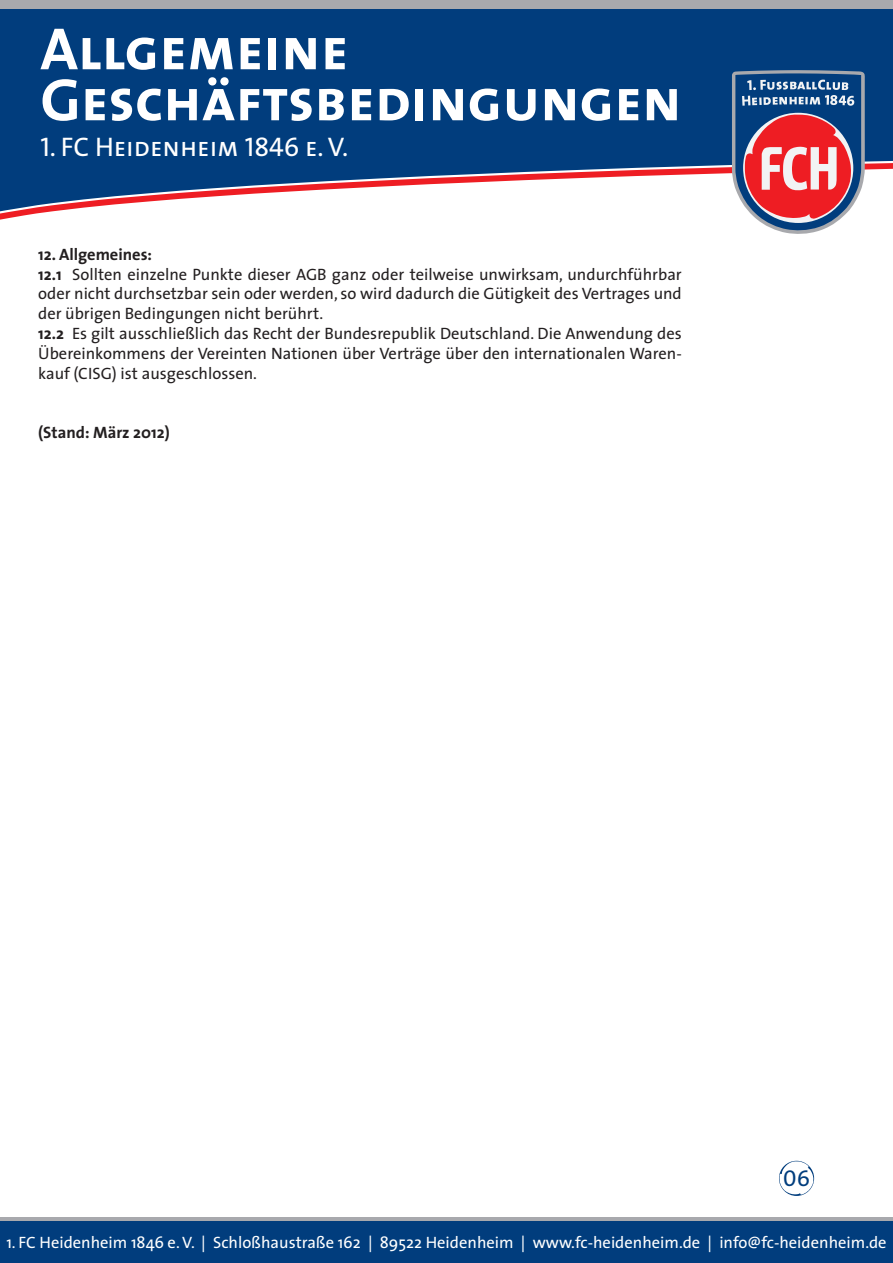
<style>
.page{position:relative;width:893px;height:1263px;background:#fff}
.page>*{position:absolute;margin:0;border:0;box-sizing:border-box;transform-origin:0 0}
.t1{font:60px/51px "The Sans Bold Caps";color:#fff}
.t2{font:27px "The Sans Caps";color:#fff}
.t3{font:22.95px "The Sans Caps";color:#013d7d}
.t4{font:16.5px/19.8px "The Sans";color:#231f20}
.t5{font:16.5px "The Sans";color:#fff}
.t6{font:700 16.5px "The Sans";color:#231f20}
.s1{font-weight:700}
</style>
<div class="page">
<svg style="left:0;top:211px;width:55px;height:9px"></svg>
<svg style="left:0;top:9px;width:893px;height:202px;background:#235189"></svg>
<svg style="left:732px;top:70px;width:133px;height:164px"></svg>
<div style="left:0;top:0;width:893px;height:9px;background:#a8a9ad"></div>
<svg style="left:0;top:1217px;width:893px;height:5px;background:#8693a3"></svg>
<div style="left:0;top:1222px;width:893px;height:41px;background:#013d7d"></div>
<svg style="left:779px;top:1161px;width:35px;height:35px"></svg>
<h1 class="t1" style="left:40px;top:22px;width:643px">Allgemeine<br>Geschäftsbedingungen</h1>
<h2 class="t2" style="left:40px;top:124px;width:309px">1. FC Heidenheim 1846 e. V.</h2>
<p class="t4" style="left:38px;top:244px;width:645px"><span class="s1">12. Allgemeines:<br>12.1</span> Sollten einzelne Punkte dieser AGB ganz oder teilweise unwirksam, undurchführbar oder nicht durchsetzbar sein oder werden, so wird dadurch die Gütigkeit des Vertrages und der übrigen Bedingungen nicht berührt.<br><span class="s1">12.2</span> Es gilt ausschließlich das Recht der Bundesrepublik Deutschland. Die Anwendung des Übereinkommens der Vereinten Nationen über Verträge über den internationalen Waren&shy;kauf (CISG) ist ausgeschlossen.</p>
<p class="t6" style="left:38px;top:419px;width:133px">(Stand: März 2012)</p>
<h3 class="t3" style="left:783px;top:1159px;width:28px">06</h3>
<p class="t5" style="left:6px;top:1228px;width:882px">1. FC Heidenheim 1846 e. V. | Schloßhaustraße 162 | 89522 Heidenheim | www.fc-heidenheim.de | info@fc-heidenheim.de</p>
</div>
